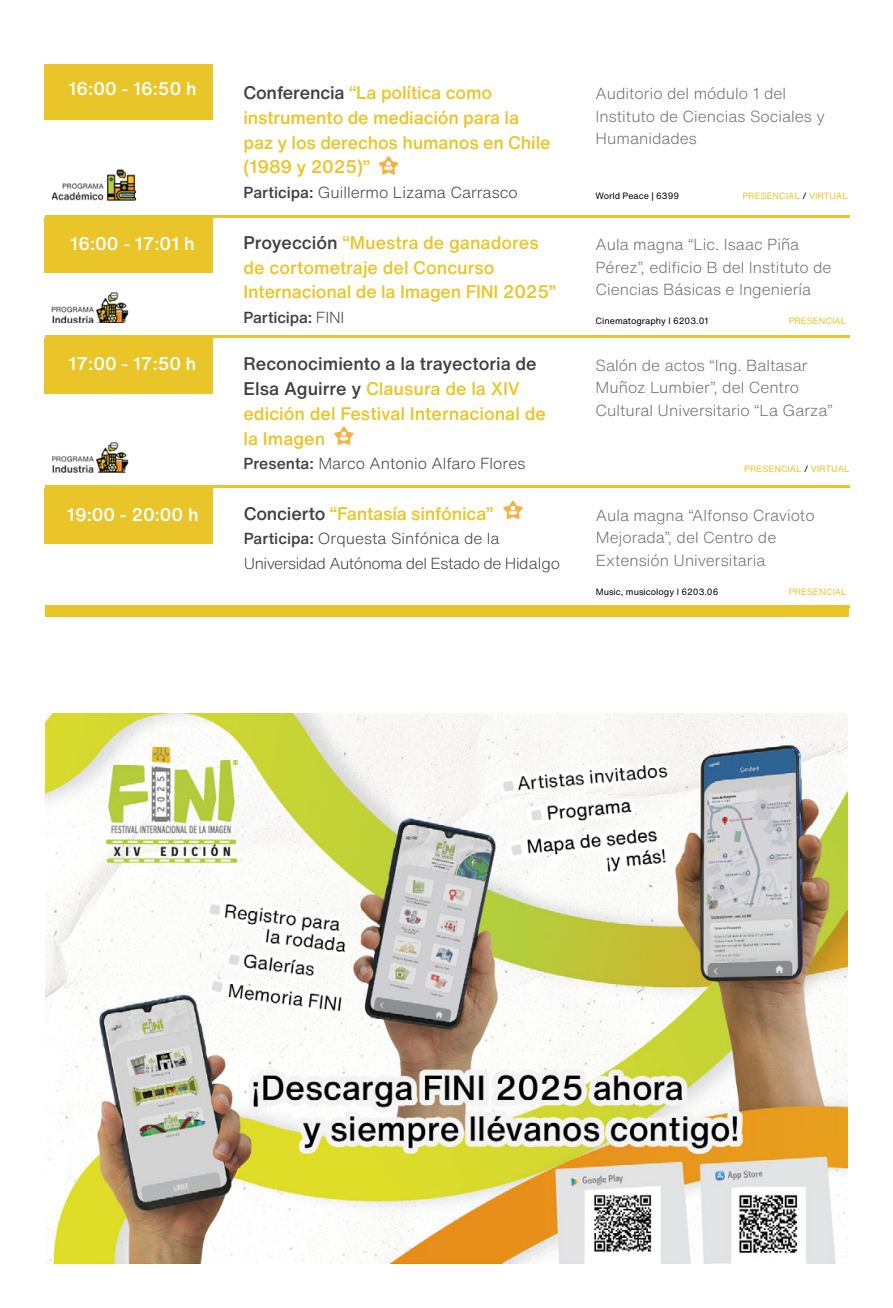
<style>
.page{position:relative;width:893px;height:1308px;background:#fff}
.page>*{position:absolute;margin:0;border:0;box-sizing:border-box;transform-origin:0 0}
.t1{font:500 18px/24.8px "Helvetica Now Text";letter-spacing:-.01em;color:#eac529}
.t2{font:500 18px "Helvetica Now Text";color:#fff}
.t3{font:300 15.75px/22.5px "Helvetica Now Text";color:#6d6e71}
.t4{font:300 15.75px/24.8px "Helvetica Now Text";letter-spacing:-.03em;color:#414042}
.t5{font:300 15.75px "Helvetica Now Text";color:#414042}
.t6{font:500 15.75px "Helvetica Now Text";letter-spacing:-.01em;color:#414042}
.t7{font:9px "Helvetica Now Text";color:#000}
.t8{font:9px "Helvetica Now Text";color:#eac529}
.s1{color:#414042}
.s2{font-weight:500}
.s3{color:#000}
.s4{font-weight:300}
</style>
<div class="page">
<div style="left:45px;top:64px;width:168px;height:56px;background:#eac529"></div>
<hr style="left:45px;top:215px;width:804px;height:2px;background:#eac529">
<img style="left:52px;top:169px;width:85px;height:31px">
<svg style="left:378px;top:156px;width:20px;height:19px"></svg>
<div style="left:45px;top:217px;width:168px;height:56px;background:#eac529"></div>
<div style="left:45px;top:338px;width:168px;height:55px;background:#eac529"></div>
<hr style="left:45px;top:336px;width:804px;height:2px;background:#eac529">
<hr style="left:45px;top:486px;width:805px;height:2px;background:#eac529">
<img style="left:52px;top:292px;width:77px;height:31px">
<svg style="left:334px;top:426px;width:20px;height:19px"></svg>
<div style="left:45px;top:488px;width:168px;height:55px;background:#eac529"></div>
<hr style="left:45px;top:605px;width:804px;height:2px;background:#eac529">
<img style="left:52px;top:442px;width:77px;height:31px">
<svg style="left:503px;top:500px;width:20px;height:19px"></svg>
<div style="left:45px;top:607px;width:803px;height:9px;background:#eac529"></div>
<img style="left:46px;top:713px;width:801px;height:550px">
<p class="t2" style="left:68px;top:75px;width:130px">16:00 - 16:50 h</p>
<p class="t1" style="left:243px;top:80px;width:309px"><span class="s1">Conferencia</span> “La política como instrumento de mediación para la paz y los derechos humanos en Chile (1989 y 2025)”</p>
<p class="t5" style="left:243px;top:181px;width:276px"><span class="s2">Participa:</span> Guillermo Lizama Carrasco</p>
<p class="t3" style="left:596px;top:82px;width:231px">Auditorio del módulo 1 del<br>Instituto de Ciencias Sociales y<br>Humanidades</p>
<p class="t7" style="left:596px;top:189px;width:85px">World Peace | 6399</p>
<p class="t8" style="left:742px;top:189px;width:107px">PRESENCIAL <span class="s3">/</span> VIRTUAL</p>
<p class="t1" style="left:243px;top:230px;width:314px"><span class="s1">Proyección</span> “Muestra de ganadores de cortometraje del Concurso<br>Internacional de la Imagen FINI 2025”</p>
<p class="t6" style="left:243px;top:306px;width:103px">Participa: <span class="s4">FINI</span></p>
<p class="t2" style="left:70px;top:230px;width:126px">16:00 - 17:01 h</p>
<p class="t3" style="left:596px;top:233px;width:237px">Aula magna “Lic. Isaac Piña<br>Pérez”, edificio B del Instituto de<br>Ciencias Básicas e Ingeniería</p>
<p class="t7" style="left:596px;top:314px;width:114px">Cinematography l 6203.01</p>
<p class="t8" style="left:789px;top:314px;width:59px">PRESENCIAL</p>
<p class="t2" style="left:69px;top:350px;width:129px">17:00 - 17:50 h</p>
<p class="t1" style="left:243px;top:351px;width:304px"><span class="s1">Reconocimiento a la trayectoria de<br>Elsa Aguirre y</span> Clausura de la XIV edición del Festival Internacional de la Imagen</p>
<p class="t5" style="left:243px;top:452px;width:284px"><span class="s2">Presenta:</span> Marco Antonio Alfaro Flores</p>
<p class="t3" style="left:596px;top:353px;width:239px">Salón de actos “Ing. Baltasar<br>Muñoz Lumbier”, del Centro<br>Cultural Universitario “La Garza”</p>
<p class="t8" style="left:744px;top:462px;width:107px">PRESENCIAL <span class="s3">/</span> VIRTUAL</p>
<p class="t1" style="left:244px;top:500px;width:251px"><span class="s1">Concierto</span> “Fantasía sinfónica”</p>
<p class="t4" style="left:244px;top:526px;width:318px"><span class="s2">Participa:</span> Orquesta Sinfónica de la<br>Universidad Autónoma del Estado de Hidalgo</p>
<p class="t2" style="left:67px;top:500px;width:133px">19:00 - 20:00 h</p>
<p class="t3" style="left:596px;top:503px;width:220px">Aula magna “Alfonso Cravioto<br>Mejorada”, del Centro de<br>Extensión Universitaria</p>
<p class="t7" style="left:596px;top:584px;width:124px">Music, musicology l 6203.06</p>
<p class="t8" style="left:789px;top:584px;width:59px">PRESENCIAL</p>
</div>
